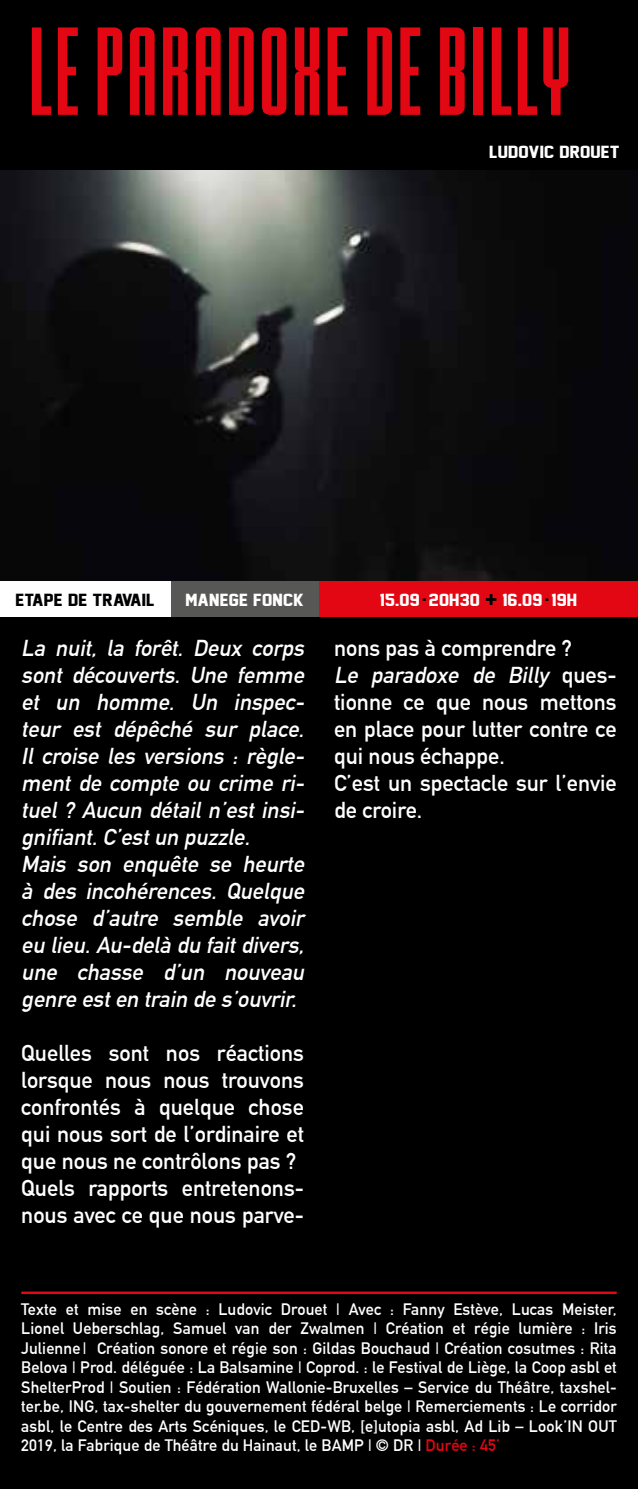
<style>
.page{position:relative;width:638px;height:1489px;background:#fff}
.page>*{position:absolute;margin:0;border:0;box-sizing:border-box;transform-origin:0 0}
.t1{font:120px "DELIRIUMNCV";letter-spacing:.01em;color:#e30613}
.t2{font:italic 700 22.5px/27px "DIN Alternate";color:#fff}
.t3{font:700 22.5px/27px "DIN Alternate";color:#fff}
.t4{font:700 16.25px/19.5px "DIN Alternate";letter-spacing:.01em;color:#fff;text-align:justify}
.t5{font:16px "Face Off M54";letter-spacing:.01em;color:#fff;scale:1.25 1}
.t6{font:16px "Face Off M54";letter-spacing:.01em;color:#000;scale:1.25 1}
.s1{font-family:"Impact";color:#000}
.s2{font-family:"Franklin Gothic";font-size:20px;color:#000}
.s3{font-style:italic}
.s4{color:#e30613}
</style>
<div class="page">
<div style="left:0;top:617px;width:638px;height:871px;background:#000"></div>
<div style="left:0;top:0;width:638px;height:191px;background:#000"></div>
<img style="left:0;top:170px;width:638px;height:411px">
<hr style="left:21px;top:1291px;width:596px;height:2px;background:#e30613">
<div style="left:170px;top:581px;width:149px;height:36px;background:#575756"></div>
<div style="left:319px;top:581px;width:319px;height:36px;background:#e30613"></div>
<svg style="left:485px;top:594px;width:12px;height:11px"></svg>
<h1 class="t1" style="left:28px;top:1px;width:545px">LE PARADOXE DE BILlY</h1>
<p class="t5" style="left:489px;top:143px;width:106px">LUDOVIC DROUET</p>
<p class="t6" style="left:15px;top:591px;width:113px">ETAPE DE TRAVAIL</p>
<p class="t5" style="left:185px;top:591px;width:96px">MANEGE FONCK</p>
<p class="t5" style="left:380px;top:591px;width:159px">15.09<span class="s1">∙</span>20H30 <span class="s2">+</span> 16.09<span class="s1">∙</span>19H</p>
<p class="t2" style="left:21px;top:632px;width:290px">La nuit, la forêt. Deux corps sont découverts. Une femme et un homme. Un inspec&shy;teur est dépêché sur place.<br>Il croise les versions : règle&shy;ment de compte ou crime ri&shy;tuel ? Aucun détail n’est insi&shy;gnifiant.C’estun puzzle.<br>Mais son enquête se heurte à des incohérences. Quelque chose d’autre semble avoir eu lieu.Au-delà du faitdivers, une chasse d’un nouveau genre esten train de s’ouvrir.</p>
<h2 class="t3" style="left:21px;top:1037px;width:284px">Quelles sont nos réactions lorsque nous nous trouvons confrontés à quelque chose qui nous sort de l’ordinaire et que nous ne contrôlons pas ?<br>Quels rapports entretenons&shy;nous avec ce que nous parve-</h2>
<h2 class="t3" style="left:334px;top:632px;width:284px">nons pas à comprendre ?<br><span class="s3">Le paradoxe de Billy</span> q u e s - tionne ce que nous mettons en place pour lutter contre ce qui nous échappe.<br>C’est un spectacle sur l’envie de croire.</h2>
<p class="t4" style="left:21px;top:1297px;width:597px">Texte et mise en scène : Ludovic Drouet | Avec : Fanny Estève, Lucas Meister, Lionel Ueberschlag, Samuel van der Zwalmen | Création et régie lumière : Iris Julienne | Création sonore et régie son : Gildas Bouchaud | Création cosutmes : Rita Belova | Prod. déléguée : La Balsamine | Coprod. : le Festival de Liège, la Coop asbl et ShelterProd | Soutien : Fédération Wallonie-Bruxelles – Service du Théâtre, taxshel&shy;ter.be, ING, tax-shelter du gouvernement fédéral belge | Remerciements : Le corridor asbl, le Centre des Arts Scéniques, le CED-WB, [e]utopia asbl, Ad Lib – Look’IN OUT 2019, la Fabrique de Théâtre du Hainaut, le BAMP | © DR | <span class="s4">Durée : 45’</span></p>
</div>
